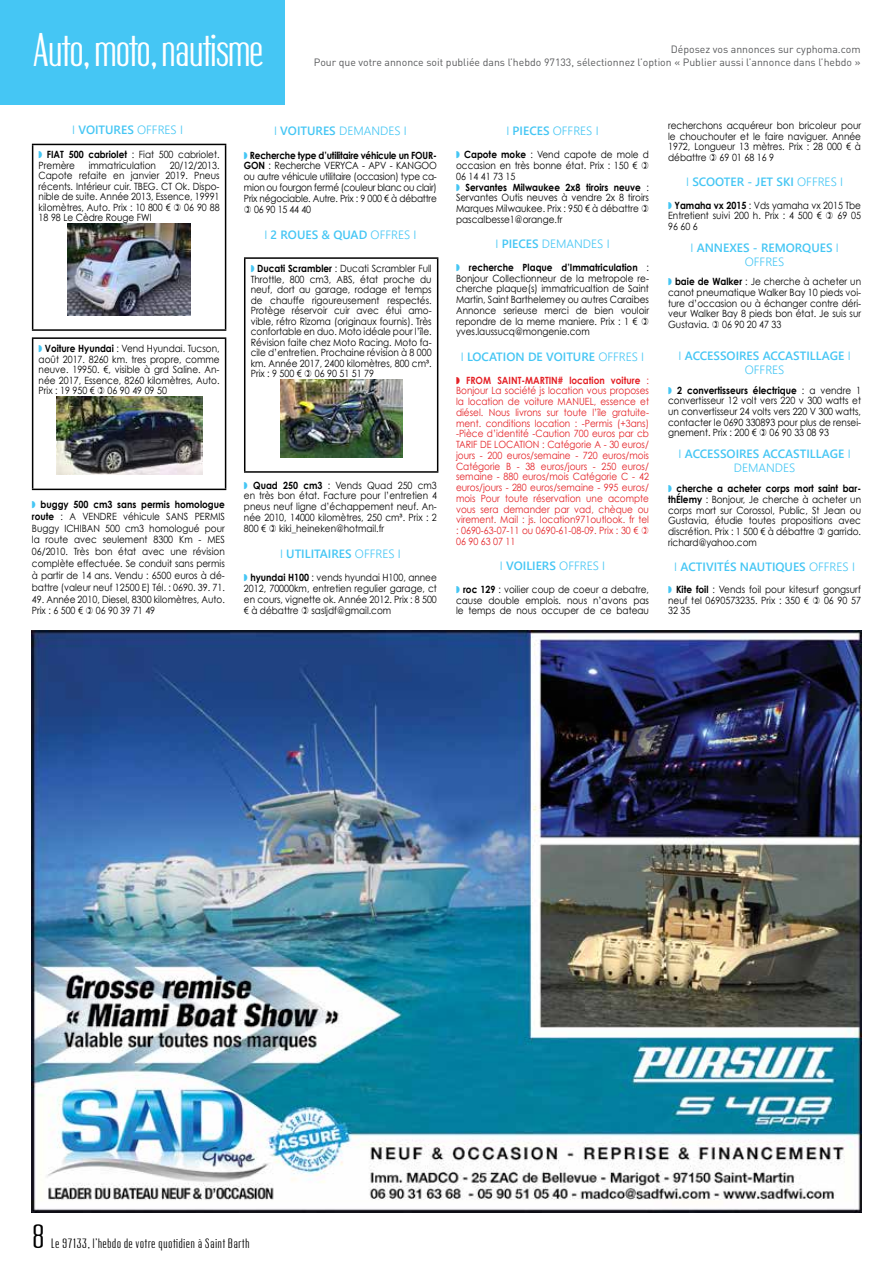
<style>
.page{position:relative;width:893px;height:1263px;background:#fff}
.page>*{position:absolute;margin:0;border:0;box-sizing:border-box;transform-origin:0 0}
.t1{font:41.7px "Mager";letter-spacing:-.08em;color:#fff}
.t2{font:30px "Mager";color:#000}
.t3{font:12px "Webly Sleek UI Semibold";color:#45c6f4}
.t4{font:12px "Webly Sleek UI Semilight";color:#45c6f4}
.t5{font:12px "Mager";color:#000}
.t6{font:10.5px/12.6px "DIN";color:#58595b;text-align:right}
.t7{font:10.05px/10.5px "Century Gothic";color:#000;text-align:justify;scale:.89 1}
.t8{font:10.05px/10.8px "Century Gothic";color:#e42025;scale:.89 1}
.t9{font:10.05px "Century Gothic";letter-spacing:-.02em;color:#000;scale:.89 1}
.t10{font:700 10.05px "Century Gothic";letter-spacing:-.02em;color:#000;scale:.89 1}
.s1{font-family:"Webly Sleek UI Semibold"}
.s2{font-weight:700}
.s3{font-family:"Webly Sleek UI Semilight"}
</style>
<div class="page">
<div style="left:0;top:0;width:285px;height:104px;background:#45c6f4"></div>
<img style="left:32px;top:630px;width:829px;height:583px">
<hr style="left:32px;top:144px;width:194px;height:1px;background:#000">
<hr style="left:32px;top:145px;width:1px;height:184px;background:#000">
<hr style="left:225px;top:145px;width:1px;height:184px;background:#000">
<hr style="left:32px;top:329px;width:194px;height:2px;background:#000">
<img style="left:68px;top:223px;width:123px;height:92px">
<hr style="left:32px;top:337px;width:194px;height:2px;background:#000">
<hr style="left:32px;top:339px;width:1px;height:150px;background:#000">
<hr style="left:225px;top:339px;width:1px;height:150px;background:#000">
<hr style="left:32px;top:489px;width:194px;height:1px;background:#000">
<img style="left:56px;top:396px;width:146px;height:79px">
<hr style="left:244px;top:257px;width:194px;height:2px;background:#000">
<hr style="left:244px;top:259px;width:1px;height:212px;background:#000">
<hr style="left:437px;top:259px;width:1px;height:212px;background:#000">
<hr style="left:244px;top:471px;width:194px;height:2px;background:#000">
<img style="left:280px;top:379px;width:122px;height:78px">
<h1 class="t1" style="left:32px;top:26px;width:235px">Auto, moto, nautisme</h1>
<p class="t6" style="left:314px;top:43px;width:548px">Déposez vos annonces sur cyphoma.com<br>Pour que votre annonce soit publiée dans l’hebdo 97133, sélectionnez l’option « Publier aussi l’annonce dans l’hebdo »</p>
<p class="t4" style="left:72px;top:120px;width:112px">I <span class="s1">VOITURES</span> OFFRES I</p>
<p class="t7" style="left:39px;top:149px;width:205px;text-indent:8px"><span class="s2">FIAT 500 cabriolet</span> : Fiat 500 cabriolet.<br>Premère</p>
<p class="t7" style="left:89px;top:160px;width:77px">immatriculation</p>
<p class="t7" style="left:39px;top:160px;width:205px;text-indent:131px">20/12/2013.<br>Capote refaite en janvier 2019. Pneus récents. Intérieur cuir. TBEG. CT Ok. Dispo&shy;nible de suite. Année 2013, Essence, 19991 kilomètres, Auto. Prix : 10 800 €</p>
<p class="t7" style="left:184px;top:202px;width:41px">06 90 88</p>
<p class="t7" style="left:39px;top:212px;width:129px">18 98 Le Cèdre Rouge FWI</p>
<p class="t7" style="left:39px;top:343px;width:205px;text-indent:6px"><span class="s2">Voiture Hyundai</span> : Vend Hyundai. Tucson, août 2017. 8260 km. tres propre, comme neuve. 19950. €, visible à grd Saline. An&shy;née 2017, Essence, 8260 kilomètres, Auto.<br>Prix : 19 950 €</p>
<p class="t7" style="left:108px;top:385px;width:68px">06 90 49 09 50</p>
<p class="t7" style="left:32px;top:498px;width:218px;line-height:11.9px;text-indent:9px"><span class="s2">buggy 500 cm3 sans permis homologue route</span> : A VENDRE véhicule SANS PERMIS Buggy ICHIBAN 500 cm3 homologué pour la route avec seulement 8300 Km - MES 06/2010. Très bon état avec une révision complète effectuée. Se conduit sans permis à partir de 14 ans. Vendu : 6500 euros à dé&shy;battre (valeur neuf 12500 E) Tél. : 0690. 39. 71.</p>
<p class="t7" style="left:32px;top:593px;width:218px;line-height:11.9px">49. Année 2010, Diesel, 8300 kilomètres, Auto.<br>Prix : 6 500 €</p>
<p class="t7" style="left:96px;top:605px;width:68px">06 90 39 71 49</p>
<p class="t4" style="left:274px;top:122px;width:134px">I <span class="s1">VOITURES</span> DEMANDES I</p>
<p class="t10" style="left:250px;top:149px;width:212px">Recherche type d’utilitaire véhicule un FOUR-</p>
<p class="t9" style="left:244px;top:160px;width:218px"><span class="s2">GON</span> : Recherche VERYCA - APV - KANGOO</p>
<p class="t9" style="left:244px;top:171px;width:218px">ou autre véhicule utilitaire (occasion) type ca-</p>
<p class="t9" style="left:244px;top:182px;width:218px">mion ou fourgon fermé (couleur blanc ou clair)</p>
<p class="t9" style="left:244px;top:192px;width:218px">Prix négociable. Autre. Prix : 9 000 € à débattre</p>
<p class="t7" style="left:254px;top:204px;width:66px">06 90 15 44 40</p>
<p class="t3" style="left:264px;top:225px;width:154px"><span class="s3">I</span> 2 ROUES &amp; QUAD <span class="s3">OFFRES I</span></p>
<p class="t7" style="left:251px;top:263px;width:205px;text-indent:6px"><span class="s2">Ducati Scrambler</span> : Ducati Scrambler Full Throttle, 800 cm3, ABS, état proche du neuf, dort au garage, rodage et temps de chauffe rigoureusement respectés.<br>Protège réservoir cuir avec étui amo&shy;vible, rétro Rizoma (originaux fournis). Très confortable en duo. Moto idéale pour l’île.<br>Révision faite chez Moto Racing. Moto fa&shy;cile d’entretien. Prochaine révision à 8 000 km. Année 2017, 2400 kilomètres, 800 cm³.<br>Prix : 9 500 €</p>
<p class="t7" style="left:315px;top:368px;width:68px">06 90 51 51 79</p>
<p class="t7" style="left:244px;top:479px;width:218px;line-height:10.9px;text-indent:9px"><span class="s2">Quad 250 cm3</span> : Vends Quad 250 cm3 en très bon état. Facture pour l’entretien 4 pneus neuf ligne d’échappement neuf. An&shy;née 2010, 14000 kilomètres, 250 cm³. Prix : 2<br>800 €</p>
<p class="t7" style="left:279px;top:523px;width:120px">kiki_heineken@hotmail.fr</p>
<p class="t3" style="left:280px;top:544px;width:122px"><span class="s3">I</span> UTILITAIRES <span class="s3">OFFRES I</span></p>
<p class="t7" style="left:244px;top:571px;width:218px;line-height:11.2px;text-indent:6px"><span class="s2">hyundai H100</span> : vends hyundai H100, annee 2012, 70000km, entretien regulier garage, ct en cours, vignette ok. Année 2012. Prix : 8 500 € à débattre</p>
<p class="t7" style="left:311px;top:605px;width:91px">sasljdf@gmail.com</p>
<p class="t4" style="left:506px;top:122px;width:94px">I <span class="s1">PIECES</span> OFFRES I</p>
<p class="t7" style="left:456px;top:149px;width:218px;text-align:left;text-indent:8px"><span class="s2">Capote moke</span> : Vend capote de mole d occasion en très bonne état. Prix : 150 €<br>06 14 41 73 15</p>
<p class="t7" style="left:456px;top:181px;width:218px;text-align:left;text-indent:9px"><span class="s2">Servantes Milwaukee 2x8 tiroirs neuve</span> :<br>Servantes Outis neuves à vendre 2x 8 tiroirs Marques Milwaukee. Prix : 950 € à débattre pascalbesse1@orange.fr</p>
<p class="t4" style="left:495px;top:235px;width:116px">I <span class="s1">PIECES</span> DEMANDES I</p>
<p class="t7" style="left:456px;top:262px;width:218px;text-align:left;text-indent:13px"><span class="s2">recherche Plaque d’Immatriculation</span> :<br>Bonjour Collectionneur de la metropole re&shy;cherche plaque(s) immatricualtion de Saint Martin, Saint Barthelemey ou autres Caraibes Annonce serieuse merci de bien vouloir repondre de la meme maniere. Prix : 1 € yves.laussucq@mongenie.com</p>
<p class="t3" style="left:461px;top:347px;width:185px"><span class="s3">I</span> LOCATION DE VOITURE <span class="s3">OFFRES I</span></p>
<p class="t8" style="left:456px;top:374px;width:218px;text-indent:10px"><span class="s2">FROM SAINT-MARTIN# location voiture</span> :<br>Bonjour La société js location vous proposes la location de voiture MANUEL, essence et diésel. Nous livrons sur toute l’île gratuite&shy;ment. conditions location : -Permis (+3ans) -Pièce d’identité -Caution 700 euros par cb TARIF DE LOCATION : Catégorie A - 30 euros/ jours - 200 euros/semaine - 720 euros/mois Catégorie B - 38 euros/jours - 250 euros/ semaine - 880 euros/mois Catégorie C - 42 euros/jours - 280 euros/semaine - 995 euros/ mois Pour toute réservation une acompte vous sera demander par vad, chèque ou virement. Mail : js. location971outlook. fr tel : 0690-63-07-11 ou 0690-61-08-09. Prix : 30 € 06 90 63 07 11</p>
<p class="t4" style="left:500px;top:557px;width:107px">I <span class="s1">VOILIERS</span> OFFRES I</p>
<p class="t7" style="left:456px;top:584px;width:218px;text-indent:7px"><span class="s2">roc 129</span> : voilier coup de coeur a debatre, cause double emplois. nous n’avons pas le temps de nous occuper de ce bateau</p>
<p class="t7" style="left:668px;top:120px;width:218px">recherchons acquéreur bon bricoleur pour le chouchouter et le faire naviguer. Année 1972, Longueur 13 mètres. Prix : 28 000 € à débattre</p>
<p class="t7" style="left:720px;top:152px;width:63px">69 01 68 16 9</p>
<p class="t3" style="left:686px;top:173px;width:158px"><span class="s3">I</span> SCOOTER - JET SKI <span class="s3">OFFRES I</span></p>
<p class="t7" style="left:668px;top:200px;width:218px;text-indent:6px"><span class="s2">Yamaha vx 2015</span> : Vds yamaha vx 2015 Tbe<br>Entretient suivi 200 h. Prix : 4 500 €</p>
<p class="t7" style="left:837px;top:210px;width:28px">69 05</p>
<p class="t7" style="left:668px;top:221px;width:35px">96 60 6</p>
<p class="t3" style="left:690px;top:238px;width:150px"><span class="s3">I</span> ANNEXES - REMORQUES <span class="s3">I</span></p>
<p class="t4" style="left:745px;top:253px;width:41px">OFFRES</p>
<p class="t7" style="left:668px;top:276px;width:218px;text-indent:7px"><span class="s2">baie de Walker</span> : Je cherche à acheter un canot pneumatique Walker Bay 10 pieds voi&shy;ture d’occasion ou à échanger contre déri&shy;veur Walker Bay 8 pieds bon état. Je suis sur Gustavia.</p>
<p class="t7" style="left:722px;top:319px;width:68px">06 90 20 47 33</p>
<p class="t3" style="left:679px;top:347px;width:174px"><span class="s3">I</span> ACCESSOIRES ACCASTILLAGE <span class="s3">I</span></p>
<p class="t4" style="left:745px;top:361px;width:41px">OFFRES</p>
<p class="t7" style="left:668px;top:385px;width:218px;text-indent:9px"><span class="s2">2 convertisseurs électrique</span> : a vendre 1 convertisseur 12 volt vers 220 v 300 watts et un convertisseur 24 volts vers 220 V 300 watts, contacter le 0690 330893 pour plus de rensei&shy;gnement. Prix : 200 €</p>
<p class="t7" style="left:770px;top:427px;width:68px">06 90 33 08 93</p>
<p class="t3" style="left:679px;top:444px;width:174px"><span class="s3">I</span> ACCESSOIRES ACCASTILLAGE <span class="s3">I</span></p>
<p class="t4" style="left:734px;top:459px;width:63px">DEMANDES</p>
<p class="t7" style="left:668px;top:483px;width:218px;text-indent:8px"><span class="s2">cherche a acheter corps mort saint bar&shy;thÉlemy</span> : Bonjour, Je cherche à acheter un corps mort sur Corossol, Public, St Jean ou Gustavia, étudie toutes propositions avec discrétion. Prix : 1 500 € à débattre</p>
<p class="t7" style="left:827px;top:526px;width:39px">garrido.</p>
<p class="t7" style="left:668px;top:536px;width:101px">richard@yahoo.com</p>
<p class="t3" style="left:674px;top:557px;width:182px"><span class="s3">I</span> ACTIVITÉS NAUTIQUES <span class="s3">OFFRES I</span></p>
<p class="t7" style="left:668px;top:584px;width:218px;text-indent:8px"><span class="s2">Kite foil</span> : Vends foil pour kitesurf gongsurf neuf tel 0690573235. Prix : 350 €</p>
<p class="t7" style="left:824px;top:595px;width:43px">06 90 57</p>
<p class="t7" style="left:668px;top:605px;width:27px">32 35</p>
<h2 class="t2" style="left:32px;top:1220px;width:15px">8</h2>
<p class="t5" style="left:51px;top:1237px;width:200px">Le 97133, l’hebdo de votre quotidien à Saint Barth</p>
</div>
